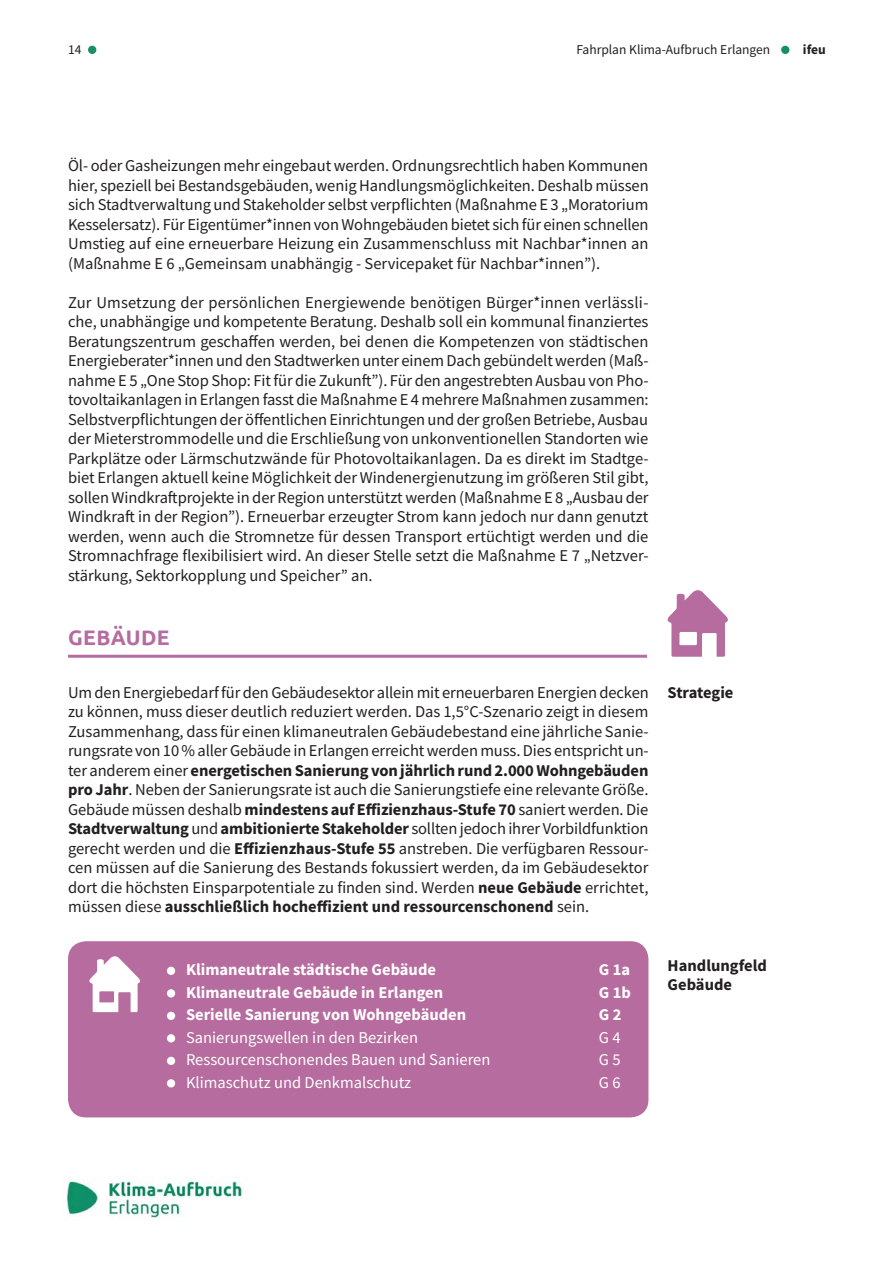
<style>
.page{position:relative;width:893px;height:1263px;background:#fff}
.page>*{position:absolute;margin:0;border:0;box-sizing:border-box;transform-origin:0 0}
.t1{font:700 21px "Ubuntu";letter-spacing:.02em;color:#b66c9f}
.Blocksatz_normal{font:16.5px/19.5px "Source Sans Pro";color:#231f20;text-align:justify}
.Inhaltsv_sub{font:700 16.5px "Source Sans Pro";color:#fff}
.Inhaltsv_sub-2{font:16.5px "Source Sans Pro";color:#fff}
.Randspalte_H{font:700 16.5px/19.5px "Source Sans Pro";color:#231f20}
.t2{font:13.5px "Source Sans Pro";color:#231f20}
.t3{font:700 13.5px "Source Sans Pro";color:#231f20}
.s1{font-weight:700}
</style>
<div class="page">
<img style="left:66px;top:1181px;width:176px;height:37px">
<div style="left:88px;top:46px;width:8px;height:8px;background:#178f67;border-radius:50%"></div>
<div style="left:781px;top:46px;width:8px;height:8px;background:#178f67;border-radius:50%"></div>
<hr style="left:68px;top:655px;width:579px;height:3px;background:#b66c9f">
<svg style="left:667px;top:590px;width:61px;height:67px"></svg>
<div style="left:68px;top:941px;width:580px;height:176px;background:#b66c9f;border-radius:18px"></div>
<div style="left:167px;top:967px;width:8px;height:8px;background:#fff;border-radius:50%"></div>
<div style="left:167px;top:989px;width:8px;height:8px;background:#fff;border-radius:50%"></div>
<div style="left:167px;top:1012px;width:8px;height:8px;background:#fff;border-radius:50%"></div>
<div style="left:167px;top:1034px;width:8px;height:8px;background:#fff;border-radius:50%"></div>
<div style="left:167px;top:1057px;width:8px;height:8px;background:#fff;border-radius:50%"></div>
<div style="left:167px;top:1079px;width:8px;height:8px;background:#fff;border-radius:50%"></div>
<svg style="left:89px;top:956px;width:51px;height:56px"></svg>
<p class="t2" style="left:68px;top:41px;width:15px">14</p>
<p class="t2" style="left:576px;top:41px;width:196px">Fahrplan Klima-Aufbruch Erlangen</p>
<p class="t3" style="left:803px;top:40px;width:24px">ifeu</p>
<p class="Blocksatz_normal" style="left:68px;top:156px;width:582px">Öl- oder Gasheizungen mehr eingebaut werden. Ordnungsrechtlich haben Kommunen hier, speziell bei Bestandsgebäuden, wenig Handlungsmöglichkeiten. Deshalb müssen sich Stadtverwaltung und Stakeholder selbst verpflichten (Maßnahme E 3 „Moratorium Kesselersatz). Für Eigentümer*innen von Wohngebäuden bietet sich für einen schnellen Umstieg auf eine erneuerbare Heizung ein Zusammenschluss mit Nachbar*innen an (Maßnahme E 6 „Gemeinsam unabhängig - Servicepaket für Nachbar*innen”).</p>
<p class="Blocksatz_normal" style="left:68px;top:292px;width:582px">Zur Umsetzung der persönlichen Energiewende benötigen Bürger*innen verlässli&shy;che, unabhängige und kompetente Beratung. Deshalb soll ein kommunal finanziertes Beratungszentrum geschaffen werden, bei denen die Kompetenzen von städtischen Energieberater*innen und den Stadtwerken unter einem Dach gebündelt werden (Maß&shy;nahme E 5 „One Stop Shop: Fit für die Zukunft”). Für den angestrebten Ausbau von Pho&shy;tovoltaikanlagen in Erlangen fasst die Maßnahme E 4 mehrere Maßnahmen zusammen:<br>Selbstverpflichtungen der öffentlichen Einrichtungen und der großen Betriebe, Ausbau der Mieterstrommodelle und die Erschließung von unkonventionellen Standorten wie Parkplätze oder Lärmschutzwände für Photovoltaikanlagen. Da es direkt im Stadtge&shy;biet Erlangen aktuell keine Möglichkeit der Windenergienutzung im größeren Stil gibt, sollen Windkraftprojekte in der Region unterstützt werden (Maßnahme E 8 „Ausbau der Windkraft in der Region”). Erneuerbar erzeugter Strom kann jedoch nur dann genutzt werden, wenn auch die Stromnetze für dessen Transport ertüchtigt werden und die Stromnachfrage flexibilisiert wird. An dieser Stelle setzt die Maßnahme E 7 „Netzver&shy;stärkung, Sektorkopplung und Speicher” an.</p>
<h2 class="t1" style="left:68px;top:624px;width:103px">GEBÄUDE</h2>
<p class="Blocksatz_normal" style="left:68px;top:682px;width:582px">Um den Energiebedarf für den Gebäudesektor allein mit erneuerbaren Energien decken zu können, muss dieser deutlich reduziert werden. Das 1,5°C-Szenario zeigt in diesem Zusammenhang, dass für einen klimaneutralen Gebäudebestand eine jährliche Sanie&shy;rungsrate von 10 % aller Gebäude in Erlangen erreicht werden muss. Dies entspricht un&shy;ter anderem einer <span class="s1">energetischen Sanierung von jährlich rund 2.000 Wohngebäuden pro Jahr</span>. Neben der Sanierungsrate ist auch die Sanierungstiefe eine relevante Größe.<br>Gebäude müssen deshalb <span class="s1">mindestens auf Effizienzhaus-Stufe 70</span> saniert werden. Die <span class="s1">Stadtverwaltung</span> und <span class="s1">ambitionierte Stakeholder</span> sollten jedoch ihrer Vorbildfunktion gerecht werden und die <span class="s1">Effizienzhaus-Stufe 55</span> anstreben. Die verfügbaren Ressour&shy;cen müssen auf die Sanierung des Bestands fokussiert werden, da im Gebäudesektor dort die höchsten Einsparpotentiale zu finden sind. Werden <span class="s1">neue Gebäude</span> errichtet, müssen diese <span class="s1">ausschließlich hocheffizient und ressourcenschonend</span> sein.</p>
<p class="Randspalte_H" style="left:668px;top:682px;width:67px">Strategie</p>
<p class="Inhaltsv_sub" style="left:186px;top:958px;width:251px">Klimaneutrale städtische Gebäude</p>
<p class="Inhaltsv_sub" style="left:599px;top:958px;width:33px">G 1a</p>
<p class="Inhaltsv_sub" style="left:186px;top:981px;width:259px">Klimaneutrale Gebäude in Erlangen</p>
<p class="Inhaltsv_sub" style="left:599px;top:981px;width:33px">G 1b</p>
<p class="Inhaltsv_sub" style="left:186px;top:1003px;width:282px">Serielle Sanierung von Wohngebäuden</p>
<p class="Inhaltsv_sub" style="left:599px;top:1003px;width:24px">G 2</p>
<p class="Inhaltsv_sub-2" style="left:186px;top:1026px;width:234px">Sanierungswellen in den Bezirken</p>
<p class="Inhaltsv_sub-2" style="left:599px;top:1026px;width:23px">G 4</p>
<p class="Inhaltsv_sub-2" style="left:186px;top:1049px;width:306px">Ressourcenschonendes Bauen und Sanieren</p>
<p class="Inhaltsv_sub-2" style="left:599px;top:1049px;width:23px">G 5</p>
<p class="Inhaltsv_sub-2" style="left:186px;top:1071px;width:227px">Klimaschutz und Denkmalschutz</p>
<p class="Inhaltsv_sub-2" style="left:599px;top:1071px;width:23px">G 6</p>
<p class="Randspalte_H" style="left:668px;top:955px;width:101px">Handlungfeld<br>Gebäude</p>
</div>
